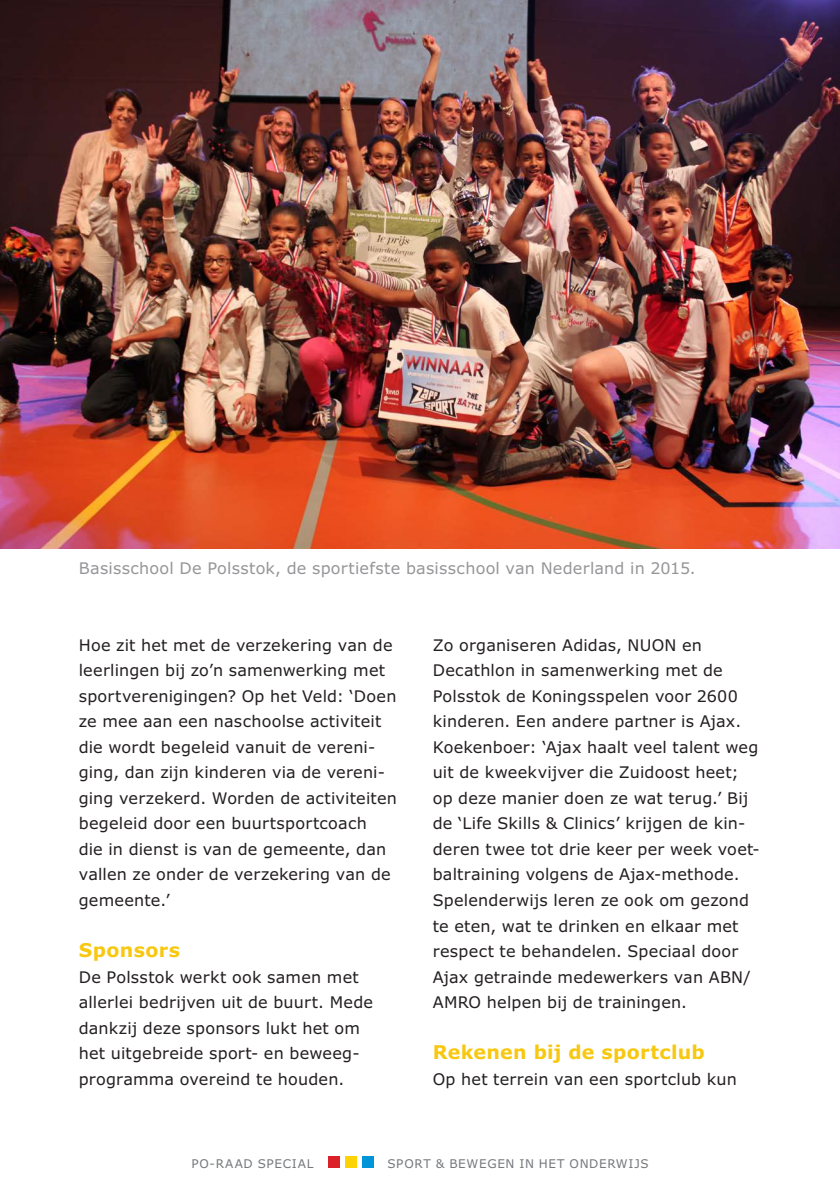
<style>
.page{position:relative;width:840px;height:1191px;background:#fff}
.page>*{position:absolute;margin:0;border:0;box-sizing:border-box;transform-origin:0 0}
.PO_tussenkop{font:700 19px "Verdana";letter-spacing:.02em;color:#f7c80f}
.PO_tekstletter{font:16px/25.6px "Verdana";letter-spacing:.01em;color:#231f20}
.PO_tekstletter-2{font:16px "Verdana";letter-spacing:.015em;color:#969699}
.t1{font:12px "Verdana";letter-spacing:.055em;color:#76787b}
</style>
<div class="page">
<img style="left:0;top:0;width:839px;height:549px">
<div style="left:362px;top:1156px;width:11px;height:11px;background:#0095d9"></div>
<div style="left:345px;top:1156px;width:11px;height:11px;background:#fed304"></div>
<div style="left:328px;top:1156px;width:11px;height:11px;background:#da2128"></div>
<p class="PO_tekstletter-2" style="left:79px;top:558px;width:618px">Basisschool De Polsstok, de sportiefste basisschool van Nederland in 2015.</p>
<p class="PO_tekstletter" style="left:79px;top:631px;width:319px">Hoe zit het met de verzekering van de leerlingen bij zo’n samenwerking met sportverenigingen? Op het Veld: ‘Doen ze mee aan een naschoolse activiteit die wordt begeleid vanuit de vereni&shy;ging, dan zijn kinderen via de vereni&shy;ging verzekerd. Worden de activiteiten begeleid door een buurtsportcoach<br>die in dienst is van de gemeente, dan vallen ze onder de verzekering van de gemeente.’</p>
<p class="PO_tussenkop" style="left:79px;top:938px;width:103px">Sponsors</p>
<p class="PO_tekstletter" style="left:79px;top:963px;width:295px">De Polsstok werkt ook samen met allerlei bedrijven uit de buurt. Mede dankzij deze sponsors lukt het om het uitgebreide sport- en beweeg&shy;programma overeind te houden.</p>
<p class="PO_tekstletter" style="left:432px;top:631px;width:328px">Zo organiseren Adidas, NUON en Decathlon in samenwerking met de Polsstok de Koningsspelen voor 2600 kinderen. Een andere partner is Ajax.<br>Koekenboer: ‘Ajax haalt veel talent weg uit de kweekvijver die Zuidoost heet; op deze manier doen ze wat terug.’ Bij de ‘Life Skills &amp; Clinics’ krijgen de kin&shy;deren twee tot drie keer per week voet&shy;baltraining volgens de Ajax-methode.<br>Spelenderwijs leren ze ook om gezond te eten, wat te drinken en elkaar met respect te behandelen. Speciaal door Ajax getrainde medewerkers van ABN/ AMRO helpen bij de trainingen.</p>
<p class="PO_tussenkop" style="left:432px;top:1040px;width:273px">Rekenen bij de sportclub</p>
<p class="PO_tekstletter" style="left:432px;top:1065px;width:305px">Op het terrein van een sportclub kun</p>
<p class="t1" style="left:191px;top:1155px;width:123px">PO-RAAD SPECIAL</p>
<p class="t1" style="left:387px;top:1155px;width:262px">SPORT &amp; BEWEGEN IN HET ONDERWIJS</p>
</div>
